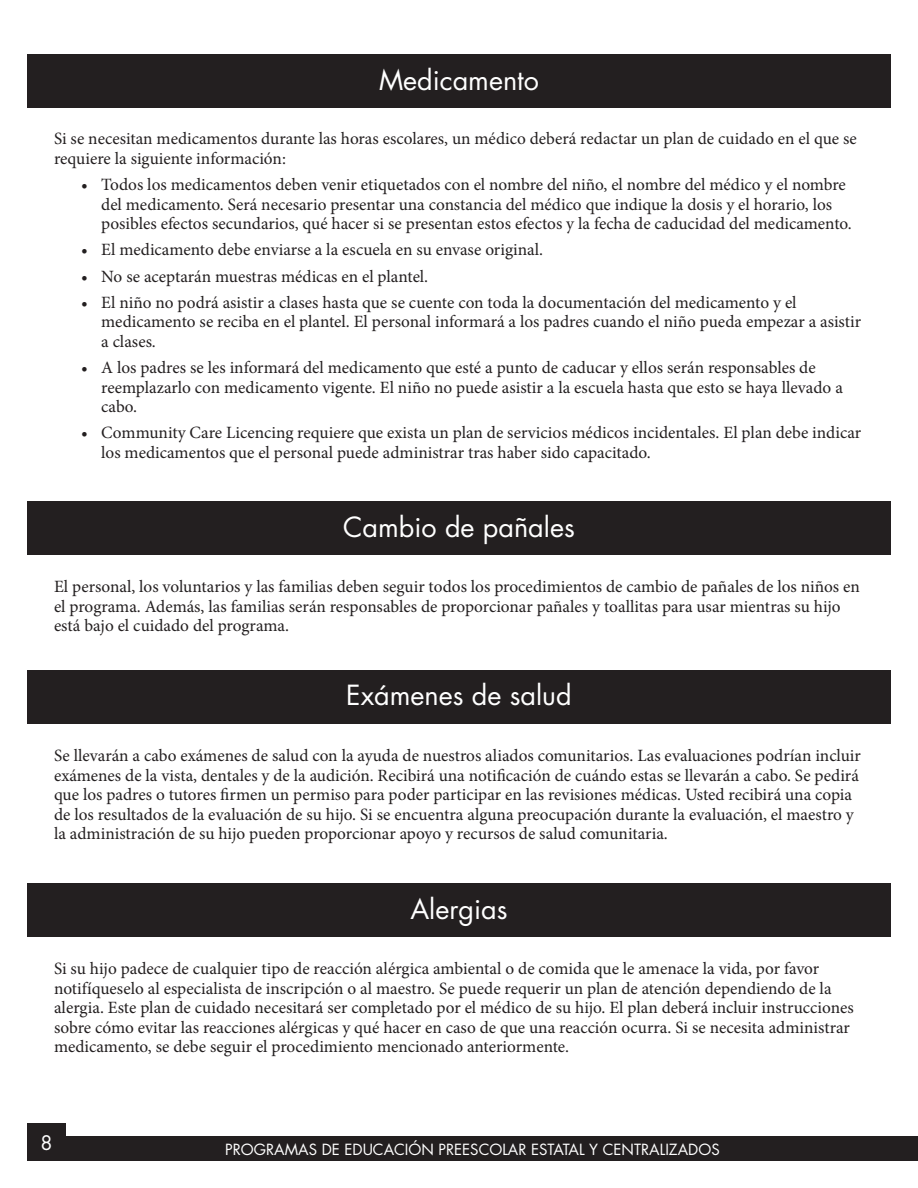
<style>
.page{position:relative;width:918px;height:1188px;background:#fff}
.page>*{position:absolute;margin:0;border:0;box-sizing:border-box;transform-origin:0 0}
.t1{font:27px "Futura Std";color:#fff}
.t2{font:19.5px "Futura Std";color:#fff}
.t3{font:17.25px/19.5px "Minion Pro";color:#231f20}
.t4{font:15px "Futura Std";color:#fff}
</style>
<div class="page">
<div style="left:27px;top:1123px;width:39px;height:38px;background:#231f20"></div>
<div style="left:63px;top:1136px;width:855px;height:25px;background:#231f20"></div>
<div style="left:27px;top:55px;width:864px;height:53px;background:#231f20"></div>
<div style="left:27px;top:670px;width:864px;height:53px;background:#231f20"></div>
<div style="left:27px;top:883px;width:864px;height:54px;background:#231f20"></div>
<div style="left:27px;top:501px;width:864px;height:53px;background:#231f20"></div>
<h2 class="t1" style="left:379px;top:63px;width:161px">Medicamento</h2>
<p class="t3" style="left:54px;top:129px;width:804px">Si se necesitan medicamentos durante las horas escolares, un médico deberá redactar un plan de cuidado en el que se requiere la siguiente información:</p>
<p class="t3" style="left:101px;top:175px;width:752px;text-indent:-20px">• Todos los medicamentos deben venir etiquetados con el nombre del niño, el nombre del médico y el nombre del medicamento. Será necesario presentar una constancia del médico que indique la dosis y el horario, los posibles efectos secundarios, qué hacer si se presentan estos efectos y la fecha de caducidad del medicamento.</p>
<p class="t3" style="left:81px;top:240px;width:464px">• El medicamento debe enviarse a la escuela en su envase original.</p>
<p class="t3" style="left:81px;top:266px;width:349px">• No se aceptarán muestras médicas en el plantel.</p>
<p class="t3" style="left:101px;top:293px;width:762px;text-indent:-20px">• El niño no podrá asistir a clases hasta que se cuente con toda la documentación del medicamento y el medicamento se reciba en el plantel. El personal informará a los padres cuando el niño pueda empezar a asistir a clases.</p>
<p class="t3" style="left:101px;top:358px;width:743px;text-indent:-20px">• A los padres se les informará del medicamento que esté a punto de caducar y ellos serán responsables de reemplazarlo con medicamento vigente. El niño no puede asistir a la escuela hasta que esto se haya llevado a cabo.</p>
<p class="t3" style="left:101px;top:423px;width:761px;text-indent:-20px">• Community Care Licencing requiere que exista un plan de servicios médicos incidentales. El plan debe indicar los medicamentos que el personal puede administrar tras haber sido capacitado.</p>
<h2 class="t1" style="left:343px;top:509px;width:233px">Cambio de pañales</h2>
<p class="t3" style="left:54px;top:577px;width:807px">El personal, los voluntarios y las familias deben seguir todos los procedimientos de cambio de pañales de los niños en el programa. Además, las familias serán responsables de proporcionar pañales y toallitas para usar mientras su hijo está bajo el cuidado del programa.</p>
<h2 class="t1" style="left:346px;top:678px;width:227px">Exámenes de salud</h2>
<p class="t3" style="left:54px;top:746px;width:808px">Se llevarán a cabo exámenes de salud con la ayuda de nuestros aliados comunitarios. Las evaluaciones podrían incluir exámenes de la vista, dentales y de la audición. Recibirá una notificación de cuándo estas se llevarán a cabo. Se pedirá que los padres o tutores firmen un permiso para poder participar en las revisiones médicas. Usted recibirá una copia de los resultados de la evaluación de su hijo. Si se encuentra alguna preocupación durante la evaluación, el maestro y la administración de su hijo pueden proporcionar apoyo y recursos de salud comunitaria.</p>
<h2 class="t1" style="left:410px;top:892px;width:99px">Alergias</h2>
<p class="t3" style="left:54px;top:959px;width:801px">Si su hijo padece de cualquier tipo de reacción alérgica ambiental o de comida que le amenace la vida, por favor notifíqueselo al especialista de inscripción o al maestro. Se puede requerir un plan de atención dependiendo de la alergia. Este plan de cuidado necesitará ser completado por el médico de su hijo. El plan deberá incluir instrucciones sobre cómo evitar las reacciones alérgicas y qué hacer en caso de que una reacción ocurra. Si se necesita administrar medicamento, se debe seguir el procedimiento mencionado anteriormente.</p>
<p class="t2" style="left:41px;top:1131px;width:14px">8</p>
<p class="t4" style="left:225px;top:1140px;width:496px">PROGRAMAS DE EDUCACIÓN PREESCOLAR ESTATAL Y CENTRALIZADOS</p>
</div>
